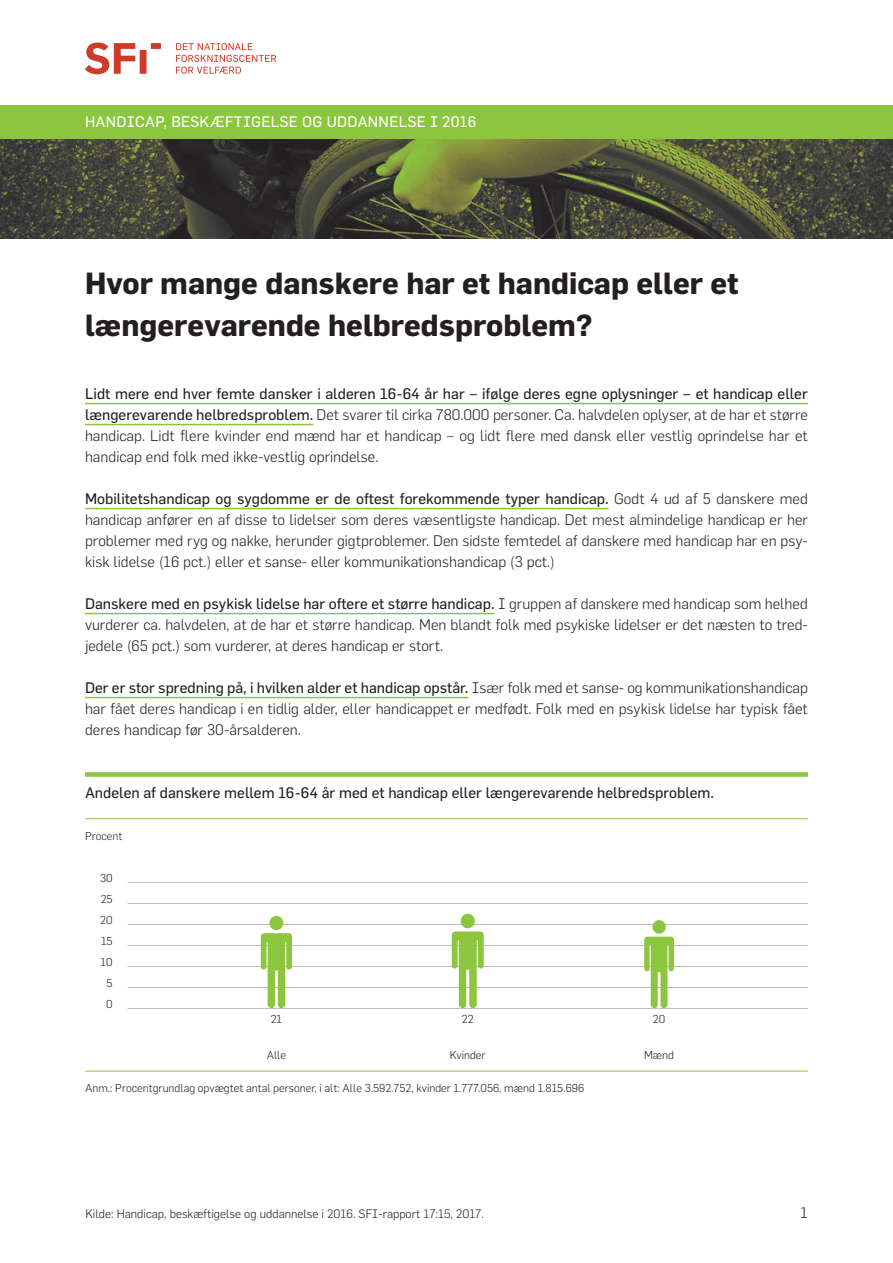
<style>
.page{position:relative;width:893px;height:1263px;background:#fff}
.page>*{position:absolute;margin:0;border:0;box-sizing:border-box;transform-origin:0 0}
.t1{font:700 30px/42px "Flama";color:#231f20}
.Brød{font:300 15px/21px "Flama";color:#231f20;text-align:justify}
.Figur_Rubrik_Flama{font:15px "Flama Basic";color:#231f20}
.t2{font:15px "Flama Basic";letter-spacing:.02em;color:#fff}
.t3{font:300 12px "Flama";color:#231f20}
.t4{font:300 11.25px "Flama";color:#231f20}
.s1{font-family:"Flama Basic";font-weight:400}
</style>
<div class="page">
<svg style="left:176px;top:43px;width:100px;height:31px"></svg>
<div style="left:151px;top:43px;width:10px;height:6px;background:#cd3c28"></div>
<div style="left:140px;top:50px;width:7px;height:24px;background:#cd3c28"></div>
<svg style="left:85px;top:43px;width:50px;height:31px"></svg>
<hr style="left:85px;top:818px;width:723px;height:1px;background:#8bc63e">
<hr style="left:85px;top:1071px;width:723px;height:1px;background:#8bc63e">
<div style="left:85px;top:772px;width:723px;height:5px;background:#8bc63e"></div>
<hr style="left:85px;top:403px;width:723px;height:1px;background:#8bc63e">
<hr style="left:85px;top:424px;width:228px;height:1px;background:#8bc63e">
<hr style="left:85px;top:508px;width:524px;height:1px;background:#8bc63e">
<hr style="left:85px;top:613px;width:410px;height:1px;background:#8bc63e">
<hr style="left:85px;top:697px;width:383px;height:1px;background:#8bc63e">
<svg style="left:0;top:105px;width:893px;height:133px;background:#5a6a39"></svg>
<hr style="left:128px;top:882px;width:680px;height:1px;background:#bcbdc0">
<hr style="left:128px;top:903px;width:680px;height:1px;background:#bcbdc0">
<hr style="left:128px;top:924px;width:680px;height:1px;background:#bcbdc0">
<hr style="left:128px;top:945px;width:680px;height:1px;background:#bcbdc0">
<hr style="left:128px;top:966px;width:680px;height:1px;background:#bcbdc0">
<hr style="left:128px;top:987px;width:680px;height:1px;background:#bcbdc0">
<hr style="left:128px;top:1008px;width:680px;height:1px;background:#bcbdc0">
<svg style="left:261px;top:933px;width:31px;height:76px"></svg>
<div style="left:269px;top:916px;width:14px;height:14px;background:#8bc63e;border-radius:50%"></div>
<svg style="left:452px;top:931px;width:32px;height:78px"></svg>
<div style="left:461px;top:914px;width:14px;height:14px;background:#8bc63e;border-radius:50%"></div>
<svg style="left:644px;top:937px;width:30px;height:72px"></svg>
<div style="left:652px;top:920px;width:14px;height:14px;background:#8bc63e;border-radius:50%"></div>
<p class="t2" style="left:85px;top:112px;width:393px">HANDICAP, BESKÆFTIGELSE OG UDDANNELSE I 2016</p>
<p class="t1" style="left:85px;top:261px;width:655px">Hvor mange danskere har et handicap eller et længerevarende helbredsproblem?</p>
<p class="Brød" style="left:85px;top:383px;width:724px"><span class="s1">Lidt mere end hver femte dansker i alderen 16-64 år har – ifølge deres egne oplysninger – et handicap eller længerevarende helbredsproblem.</span> Det svarer til cirka 780.000 personer. Ca. halvdelen oplyser, at de har et større handicap. Lidt flere kvinder end mænd har et handicap – og lidt flere med dansk eller vestlig oprindelse har et handicap end folk med ikke-vestlig oprindelse.</p>
<p class="Brød" style="left:85px;top:488px;width:724px"><span class="s1">Mobilitetshandicap og sygdomme er de oftest forekommende typer handicap.</span> Godt 4 ud af 5 danskere med handicap anfører en af disse to lidelser som deres væsentligste handicap. Det mest almindelige handicap er her problemer med ryg og nakke, herunder gigtproblemer. Den sidste femtedel af danskere med handicap har en psy&shy;kisk lidelse (16 pct.) eller et sanse- eller kommunikationshandicap (3 pct.)</p>
<p class="Brød" style="left:85px;top:593px;width:724px"><span class="s1">Danskere med en psykisk lidelse har oftere et større handicap.</span> I gruppen af danskere med handicap som helhed vurderer ca. halvdelen, at de har et større handicap. Men blandt folk med psykiske lidelser er det næsten to tred&shy;jedele (65 pct.) som vurderer, at deres handicap er stort.</p>
<p class="Brød" style="left:85px;top:677px;width:724px"><span class="s1">Der er stor spredning på, i hvilken alder et handicap opstår.</span> Især folk med et sanse- og kommunikationshandicap har fået deres handicap i en tidlig alder, eller handicappet er medfødt. Folk med en psykisk lidelse har typisk fået deres handicap før 30-årsalderen.</p>
<p class="Figur_Rubrik_Flama" style="left:85px;top:784px;width:631px">Andelen af danskere mellem 16-64 år med et handicap eller længerevarende helbredsproblem.</p>
<p class="t4" style="left:85px;top:829px;width:39px">Procent</p>
<p class="t4" style="left:100px;top:871px;width:14px">30</p>
<p class="t4" style="left:101px;top:892px;width:13px">25</p>
<p class="t4" style="left:100px;top:913px;width:14px">20</p>
<p class="t4" style="left:101px;top:934px;width:13px">15</p>
<p class="t4" style="left:101px;top:955px;width:14px">10</p>
<p class="t4" style="left:107px;top:976px;width:8px">5</p>
<p class="t4" style="left:106px;top:997px;width:8px">0</p>
<p class="t4" style="left:271px;top:1012px;width:13px">21</p>
<p class="t4" style="left:462px;top:1012px;width:13px">22</p>
<p class="t4" style="left:653px;top:1012px;width:14px">20</p>
<p class="t4" style="left:267px;top:1048px;width:21px">Alle</p>
<p class="t4" style="left:450px;top:1048px;width:37px">Kvinder</p>
<p class="t4" style="left:644px;top:1048px;width:32px">Mænd</p>
<p class="t4" style="left:85px;top:1081px;width:501px">Anm.: Procentgrundlag opvægtet antal personer, i alt: Alle 3.592.752, kvinder 1.777.056, mænd 1.815.696</p>
<p class="t3" style="left:85px;top:1207px;width:400px">Kilde: Handicap, beskæftigelse og uddannelse i 2016. SFI-rapport 17:15, 2017.</p>
<p class="Brød" style="left:800px;top:1202px;width:9px">1</p>
</div>
